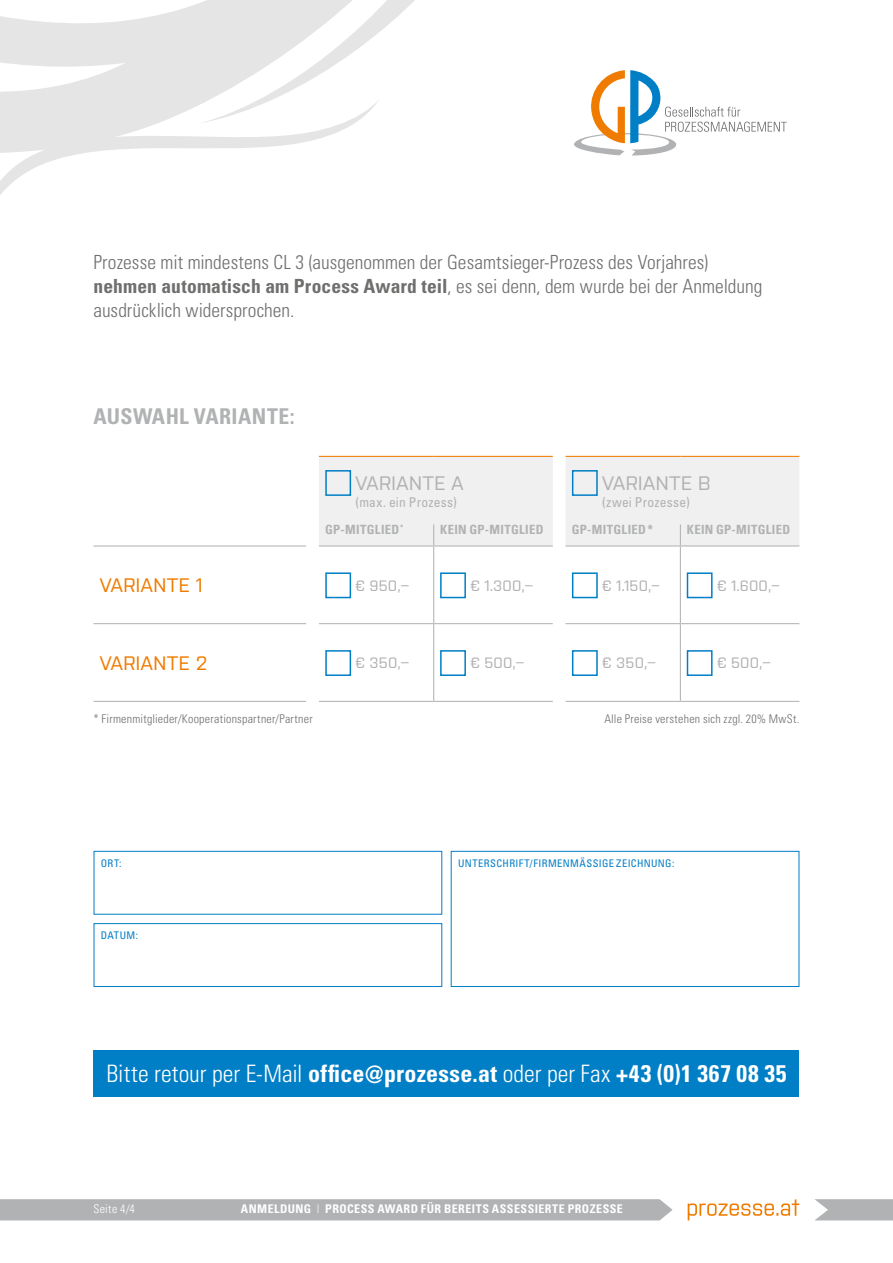
<style>
.page{position:relative;width:893px;height:1263px;background:#fff}
.page>*{position:absolute;margin:0;border:0;box-sizing:border-box;transform-origin:0 0}
.t1{font:700 condensed 24px "Univers";letter-spacing:.015em;color:#fff}
.t2{font:700 condensed 21.75px "Univers";letter-spacing:.02em;color:#b1b2b3}
.t3{font:300 condensed 19.5px/24px "Univers";color:#6f6f6e}
.t4{font:500 19.5px "Purista";letter-spacing:.035em;color:#b1b2b3}
.t5{font:500 19.5px "Purista";letter-spacing:.035em;color:#ef7c00}
.t6{font:500 15px "Purista";letter-spacing:.01em;color:#b1b2b3}
.t7{font:condensed 13.5px "Univers";letter-spacing:.015em;color:#b1b2b3}
.t8{font:700 condensed 12.75px "Univers";letter-spacing:.025em;color:#b1b2b3}
.t9{font:300 condensed 12px "Univers";letter-spacing:.02em;color:#6f6f6e}
.t10{font:700 condensed 12px "Univers";letter-spacing:.04em;color:#fff}
.t11{font:300 condensed 12px "Univers";letter-spacing:.025em;color:#fff}
.t12{font:condensed 10.5px "Univers";letter-spacing:.035em;color:#007ec6}
.s1{font-weight:700}
.s2{font-weight:300}
</style>
<div class="page">
<svg style="left:574px;top:70px;width:213px;height:86px"></svg>
<svg style="left:814px;top:1199px;width:79px;height:21px"></svg>
<div style="left:0;top:1199px;width:672px;height:21px;background:#b1b2b3"></div>
<svg style="left:688px;top:1199px;width:111px;height:21px"></svg>
<svg style="left:0;top:0;width:415px;height:195px"></svg>
<hr style="left:319px;top:623px;width:115px;height:1px;background:#b1b2b3">
<hr style="left:434px;top:623px;width:119px;height:1px;background:#b1b2b3">
<hr style="left:566px;top:623px;width:114px;height:1px;background:#b1b2b3">
<hr style="left:680px;top:623px;width:119px;height:1px;background:#b1b2b3">
<hr style="left:319px;top:701px;width:115px;height:1px;background:#b1b2b3">
<hr style="left:434px;top:701px;width:119px;height:1px;background:#b1b2b3">
<hr style="left:566px;top:701px;width:114px;height:1px;background:#b1b2b3">
<hr style="left:680px;top:701px;width:119px;height:1px;background:#b1b2b3">
<hr style="left:433px;top:546px;width:1px;height:77px;background:#b1b2b3">
<hr style="left:433px;top:624px;width:1px;height:77px;background:#b1b2b3">
<div style="left:319px;top:456px;width:480px;height:90px;background:#f0f0f0"></div>
<hr style="left:680px;top:546px;width:1px;height:77px;background:#b1b2b3">
<hr style="left:680px;top:624px;width:1px;height:77px;background:#b1b2b3">
<hr style="left:94px;top:701px;width:212px;height:1px;background:#b1b2b3">
<hr style="left:94px;top:545px;width:212px;height:1px;background:#b1b2b3">
<hr style="left:94px;top:623px;width:212px;height:1px;background:#b1b2b3">
<div style="left:325px;top:470px;width:26px;height:26px;border:2px solid #007ec6"></div>
<div style="left:572px;top:470px;width:26px;height:26px;border:2px solid #007ec6"></div>
<div style="left:325px;top:572px;width:26px;height:26px;border:2px solid #007ec6"></div>
<div style="left:440px;top:572px;width:26px;height:26px;border:2px solid #007ec6"></div>
<div style="left:572px;top:572px;width:26px;height:26px;border:2px solid #007ec6"></div>
<div style="left:687px;top:572px;width:26px;height:26px;border:2px solid #007ec6"></div>
<div style="left:325px;top:650px;width:26px;height:26px;border:2px solid #007ec6"></div>
<div style="left:440px;top:650px;width:26px;height:26px;border:2px solid #007ec6"></div>
<div style="left:572px;top:650px;width:26px;height:26px;border:2px solid #007ec6"></div>
<div style="left:687px;top:650px;width:26px;height:26px;border:2px solid #007ec6"></div>
<div style="left:451px;top:851px;width:348px;height:136px;border:1px solid #007ec6"></div>
<div style="left:94px;top:851px;width:348px;height:64px;border:1px solid #007ec6"></div>
<div style="left:94px;top:923px;width:348px;height:64px;border:1px solid #007ec6"></div>
<div style="left:94px;top:1050px;width:705px;height:46px;background:#007ec6"></div>
<p class="t3" style="left:94px;top:250px;width:670px">Prozesse mit mindestens CL 3 (ausgenommen der Gesamtsieger-Prozess des Vorjahres) <span class="s1">nehmen automatisch am Process Award teil</span>, es sei denn, dem wurde bei der Anmeldung ausdrücklich widersprochen.</p>
<p class="t2" style="left:94px;top:403px;width:203px">AUSWAHL VARIANTE:</p>
<p class="t4" style="left:356px;top:469px;width:109px">VARIANTE A</p>
<p class="t7" style="left:356px;top:494px;width:103px">(max. ein Prozess)</p>
<p class="t4" style="left:602px;top:469px;width:109px">VARIANTE B</p>
<p class="t7" style="left:602px;top:494px;width:89px">(zwei Prozesse)</p>
<p class="t8" style="left:325px;top:522px;width:80px">GP-MITGLIED<sup>*</sup></p>
<p class="t8" style="left:440px;top:522px;width:105px">KEIN GP-MITGLIED</p>
<p class="t8" style="left:572px;top:522px;width:83px">GP-MITGLIED*</p>
<p class="t8" style="left:687px;top:522px;width:105px">KEIN GP-MITGLIED</p>
<p class="t5" style="left:100px;top:571px;width:104px">VARIANTE 1</p>
<p class="t6" style="left:356px;top:574px;width:55px">€ 950,–</p>
<p class="t6" style="left:470px;top:574px;width:64px">€ 1.300,–</p>
<p class="t6" style="left:602px;top:574px;width:59px">€ 1.150,–</p>
<p class="t6" style="left:717px;top:574px;width:64px">€ 1.600,–</p>
<p class="t5" style="left:100px;top:649px;width:109px">VARIANTE 2</p>
<p class="t6" style="left:356px;top:652px;width:55px">€ 350,–</p>
<p class="t6" style="left:470px;top:652px;width:55px">€ 500,–</p>
<p class="t6" style="left:602px;top:652px;width:55px">€ 350,–</p>
<p class="t6" style="left:717px;top:652px;width:55px">€ 500,–</p>
<p class="t9" style="left:94px;top:712px;width:221px">* Firmenmitglieder/Kooperationspartner/Partner</p>
<p class="t9" style="left:604px;top:712px;width:197px">Alle Preise verstehen sich zzgl. 20% MwSt.</p>
<p class="t12" style="left:101px;top:856px;width:22px">ORT:</p>
<p class="t12" style="left:458px;top:856px;width:218px">UNTERSCHRIFT/FIRMENMÄSSIGE ZEICHNUNG:</p>
<p class="t12" style="left:101px;top:929px;width:39px">DATUM:</p>
<p class="t1" style="left:106px;top:1058px;width:682px"><span class="s2">Bitte retour per E-Mail</span> office@prozesse.at <span class="s2">oder per Fax</span> +43 (0)1 367 08 35</p>
<p class="t11" style="left:94px;top:1202px;width:43px">Seite 4/4</p>
<p class="t10" style="left:241px;top:1202px;width:384px">ANMELDUNG <span class="s2">|</span> PROCESS AWARD FÜR BEREITS ASSESSIERTE PROZESSE</p>
</div>
